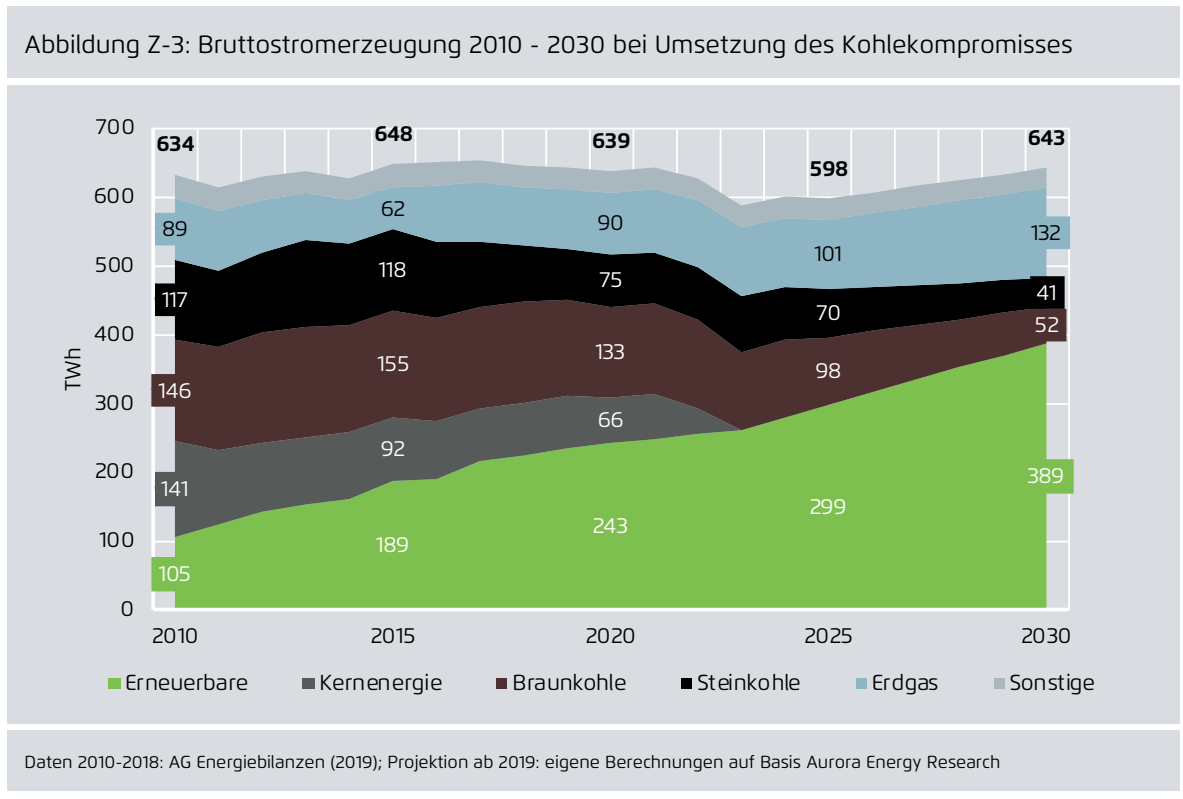
<style>
.page{position:relative;width:1183px;height:799px;background:#fff}
.page>*{position:absolute;margin:0;border:0;box-sizing:border-box;transform-origin:0 0}
.t1{font:25px "Flexo";color:#000001}
.t2{font:21.75px "Flexo";letter-spacing:-.01em;color:#000001}
.t3{font:21.75px "Flexo";letter-spacing:-.015em;color:#fff}
.t4{font:700 21.75px "Flexo";letter-spacing:-.02em;color:#000001}
.t5{font:17.5px "Flexo";color:#000001}
</style>
<div class="page">
<div style="left:25px;top:24px;width:1136px;height:36px;background:#d9dce0"></div>
<div style="left:7px;top:60px;width:1172px;height:18px;background:#d9dce0"></div>
<div style="left:7px;top:7px;width:1172px;height:17px;background:#d9dce0"></div>
<div style="left:7px;top:85px;width:1172px;height:638px;background:#d9dce0"></div>
<div style="left:25px;top:747px;width:1136px;height:25px;background:#d9dce0"></div>
<div style="left:7px;top:772px;width:1172px;height:18px;background:#d9dce0"></div>
<div style="left:7px;top:730px;width:1172px;height:17px;background:#d9dce0"></div>
<hr style="left:154px;top:128px;width:915px;height:1px;background:#fff">
<hr style="left:154px;top:196px;width:915px;height:2px;background:#fff">
<hr style="left:154px;top:265px;width:915px;height:2px;background:#fff">
<hr style="left:154px;top:334px;width:915px;height:2px;background:#fff">
<hr style="left:154px;top:403px;width:915px;height:1px;background:#fff">
<hr style="left:154px;top:540px;width:915px;height:2px;background:#fff">
<hr style="left:1068px;top:128px;width:2px;height:482px;background:#fff">
<hr style="left:1025px;top:128px;width:1px;height:482px;background:#fff">
<hr style="left:981px;top:128px;width:2px;height:482px;background:#fff">
<hr style="left:937px;top:128px;width:2px;height:482px;background:#fff">
<hr style="left:894px;top:128px;width:2px;height:482px;background:#fff">
<hr style="left:850px;top:128px;width:2px;height:482px;background:#fff">
<hr style="left:807px;top:128px;width:1px;height:482px;background:#fff">
<hr style="left:763px;top:128px;width:2px;height:482px;background:#fff">
<hr style="left:720px;top:128px;width:1px;height:482px;background:#fff">
<hr style="left:676px;top:128px;width:2px;height:482px;background:#fff">
<hr style="left:632px;top:128px;width:2px;height:482px;background:#fff">
<hr style="left:589px;top:128px;width:2px;height:482px;background:#fff">
<hr style="left:545px;top:128px;width:2px;height:482px;background:#fff">
<hr style="left:502px;top:128px;width:1px;height:482px;background:#fff">
<hr style="left:458px;top:128px;width:2px;height:482px;background:#fff">
<hr style="left:415px;top:128px;width:1px;height:482px;background:#fff">
<hr style="left:371px;top:128px;width:2px;height:482px;background:#fff">
<hr style="left:327px;top:128px;width:2px;height:482px;background:#fff">
<hr style="left:284px;top:128px;width:2px;height:482px;background:#fff">
<hr style="left:240px;top:128px;width:2px;height:482px;background:#fff">
<hr style="left:197px;top:128px;width:2px;height:482px;background:#fff">
<div style="left:175px;top:537px;width:871px;height:70px;background:#7ec04f"></div>
<svg style="left:175px;top:450px;width:871px;height:87px;background:#75aa50"></svg>
<svg style="left:175px;top:352px;width:871px;height:98px;background:#5b5e3f"></svg>
<svg style="left:175px;top:296px;width:871px;height:56px;background:#291b1b"></svg>
<svg style="left:175px;top:227px;width:871px;height:69px;background:#4c6068"></svg>
<svg style="left:175px;top:160px;width:871px;height:67px"></svg>
<hr style="left:151px;top:128px;width:4px;height:481px;background:#fff">
<svg style="left:153px;top:607px;width:915px;height:4px;background:#e7f3de"></svg>
<div style="left:151px;top:556px;width:48px;height:35px;background:#7ec04f"></div>
<div style="left:369px;top:527px;width:49px;height:35px;background:#7ec04f"></div>
<div style="left:585px;top:509px;width:51px;height:33px;background:#7ec04f"></div>
<div style="left:803px;top:489px;width:53px;height:35px;background:#7ec04f"></div>
<div style="left:1021px;top:459px;width:53px;height:34px;background:#7ec04f"></div>
<svg style="left:155px;top:471px;width:42px;height:35px"></svg>
<svg style="left:375px;top:432px;width:38px;height:32px"></svg>
<svg style="left:591px;top:403px;width:40px;height:34px"></svg>
<div style="left:151px;top:374px;width:49px;height:32px;background:#4c3130"></div>
<div style="left:371px;top:347px;width:45px;height:34px;background:#4c3130"></div>
<svg style="left:589px;top:336px;width:45px;height:32px"></svg>
<svg style="left:808px;top:354px;width:40px;height:34px"></svg>
<svg style="left:155px;top:283px;width:42px;height:33px"></svg>
<svg style="left:373px;top:254px;width:42px;height:33px"></svg>
<svg style="left:592px;top:263px;width:39px;height:35px"></svg>
<svg style="left:808px;top:296px;width:40px;height:34px"></svg>
<svg style="left:1028px;top:276px;width:38px;height:65px;background:#2a1d1d"></svg>
<svg style="left:155px;top:213px;width:42px;height:32px"></svg>
<svg style="left:373px;top:191px;width:40px;height:34px"></svg>
<svg style="left:591px;top:207px;width:41px;height:33px"></svg>
<svg style="left:807px;top:238px;width:43px;height:33px"></svg>
<svg style="left:1025px;top:216px;width:45px;height:33px"></svg>
<div style="left:108px;top:678px;width:12px;height:11px;background:#7ec04f"></div>
<div style="left:302px;top:678px;width:13px;height:11px;background:#565a58"></div>
<div style="left:496px;top:678px;width:11px;height:11px;background:#4c3130"></div>
<div style="left:681px;top:678px;width:11px;height:11px;background:#000001"></div>
<div style="left:856px;top:678px;width:11px;height:11px;background:#8eb5c3"></div>
<div style="left:994px;top:678px;width:11px;height:11px;background:#a9b7be"></div>
<p class="t1" style="left:25px;top:29px;width:1050px">Abbildung Z-3: Bruttostromerzeugung 2010 - 2030 bei Umsetzung des Kohlekompromisses</p>
<p class="t2" style="left:60px;top:391px;width:45px;rotate:-90deg">TWh</p>
<p class="t2" style="left:96px;top:113px;width:41px">700</p>
<p class="t2" style="left:94px;top:182px;width:42px">600</p>
<p class="t2" style="left:95px;top:251px;width:40px">500</p>
<p class="t2" style="left:94px;top:320px;width:42px">400</p>
<p class="t2" style="left:95px;top:388px;width:41px">300</p>
<p class="t2" style="left:95px;top:457px;width:40px">200</p>
<p class="t2" style="left:99px;top:526px;width:37px">100</p>
<p class="t2" style="left:121px;top:595px;width:15px">0</p>
<p class="t4" style="left:157px;top:130px;width:40px">634</p>
<p class="t2" style="left:162px;top:215px;width:27px">89</p>
<p class="t3" style="left:162px;top:286px;width:27px">117</p>
<p class="t3" style="left:158px;top:376px;width:35px">146</p>
<p class="t3" style="left:161px;top:475px;width:29px">141</p>
<p class="t3" style="left:159px;top:559px;width:33px">105</p>
<p class="t4" style="left:374px;top:120px;width:40px">648</p>
<p class="t4" style="left:592px;top:127px;width:40px">639</p>
<p class="t2" style="left:381px;top:195px;width:26px">62</p>
<p class="t3" style="left:379px;top:256px;width:29px">118</p>
<p class="t3" style="left:377px;top:350px;width:33px">155</p>
<p class="t3" style="left:381px;top:434px;width:26px">92</p>
<p class="t3" style="left:376px;top:531px;width:35px">189</p>
<p class="t2" style="left:598px;top:209px;width:28px">90</p>
<p class="t3" style="left:599px;top:266px;width:24px">75</p>
<p class="t3" style="left:595px;top:338px;width:31px">133</p>
<p class="t3" style="left:598px;top:406px;width:27px">66</p>
<p class="t3" style="left:593px;top:512px;width:37px">243</p>
<p class="t4" style="left:810px;top:155px;width:40px">598</p>
<p class="t2" style="left:814px;top:240px;width:29px">101</p>
<p class="t3" style="left:816px;top:299px;width:26px">70</p>
<p class="t3" style="left:815px;top:357px;width:27px">98</p>
<p class="t3" style="left:810px;top:493px;width:38px">299</p>
<p class="t4" style="left:1028px;top:124px;width:39px">643</p>
<p class="t2" style="left:1031px;top:219px;width:31px">132</p>
<p class="t3" style="left:1036px;top:279px;width:22px">41</p>
<p class="t3" style="left:1035px;top:311px;width:26px">52</p>
<p class="t3" style="left:1027px;top:462px;width:38px">389</p>
<p class="t2" style="left:152px;top:621px;width:48px">2010</p>
<p class="t2" style="left:371px;top:621px;width:46px">2015</p>
<p class="t2" style="left:586px;top:621px;width:51px">2020</p>
<p class="t2" style="left:804px;top:621px;width:50px">2025</p>
<p class="t2" style="left:1021px;top:621px;width:51px">2030</p>
<p class="t2" style="left:125px;top:668px;width:125px">Erneuerbare</p>
<p class="t2" style="left:319px;top:668px;width:125px">Kernenergie</p>
<p class="t2" style="left:512px;top:668px;width:116px">Braunkohle</p>
<p class="t2" style="left:697px;top:668px;width:105px">Steinkohle</p>
<p class="t2" style="left:872px;top:668px;width:68px">Erdgas</p>
<p class="t2" style="left:1010px;top:668px;width:87px">Sonstige</p>
<p class="t5" style="left:25px;top:751px;width:977px">Daten 2010-2018: AG Energiebilanzen (2019); Projektion ab 2019: eigene Berechnungen auf Basis Aurora Energy Research</p>
</div>
